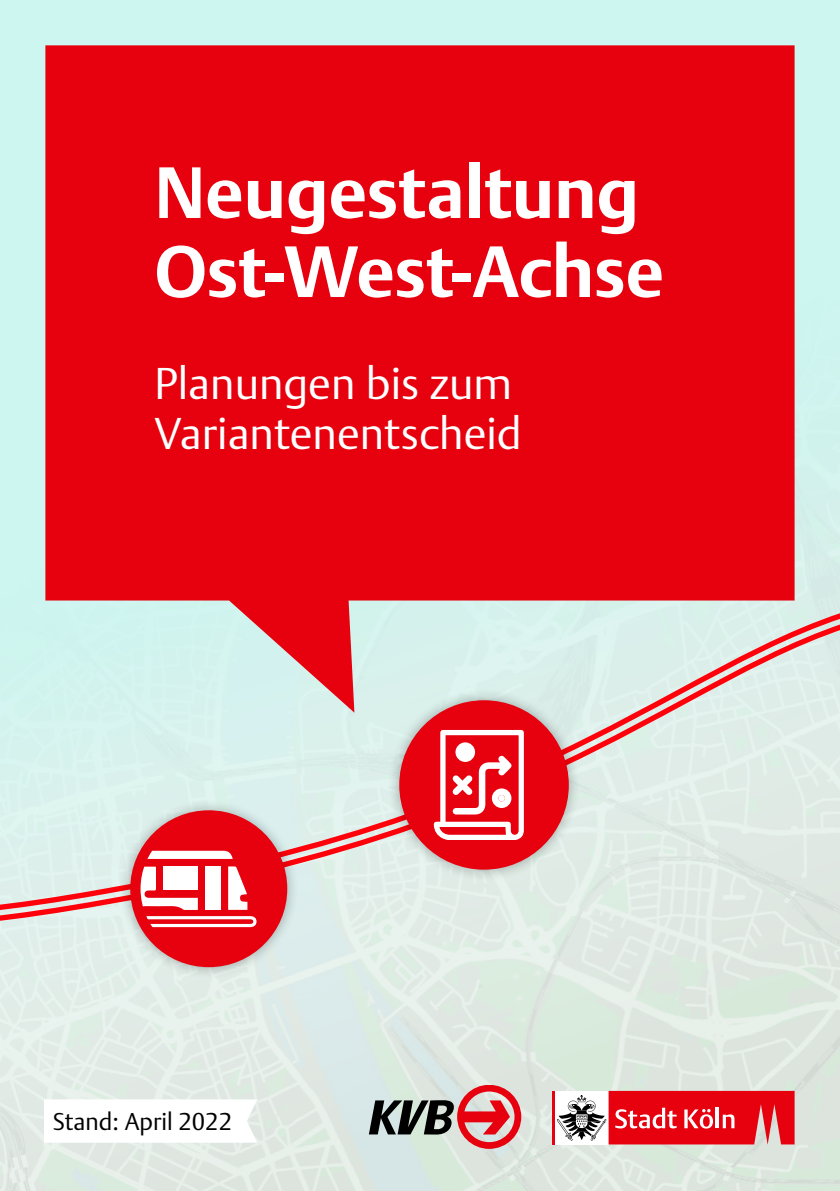
<style>
.page{position:relative;width:840px;height:1191px;background:#fff}
.page>*{position:absolute;margin:0;border:0;box-sizing:border-box;transform-origin:0 0}
.t1{font:700 71.6px/79px "DTL Argo TOT";color:#fff}
.t2{font:300 44px/49.4px "DTL Argo TOT";color:#fff}
.t3{font:300 24px "DTL Argo TOT";color:#000}
</style>
<div class="page">
<img style="left:0;top:0;width:839px;height:1191px">
<div style="left:45px;top:45px;width:749px;height:525px;background:#e7000e"></div>
<svg style="left:44px;top:1099px;width:213px;height:43px"></svg>
<div style="left:554px;top:1090px;width:54px;height:54px;background:#fff"></div>
<hr style="left:551px;top:1090px;width:3px;height:54px;background:#e7000e">
<svg style="left:556px;top:1090px;width:238px;height:54px"></svg>
<svg style="left:0;top:570px;width:839px;height:372px;background:#ddcfcc"></svg>
<div style="left:118px;top:798px;width:181px;height:181px;background:#000;opacity:.3"></div>
<div style="left:135px;top:815px;width:147px;height:147px;background:#e7000e;border-radius:50%"></div>
<svg style="left:135px;top:816px;width:123px;height:112px"></svg>
<div style="left:130px;top:810px;width:157px;height:157px;border:10px solid #e7000e;border-radius:50%"></div>
<div style="left:387px;top:688px;width:194px;height:194px;background:#000;opacity:.3"></div>
<div style="left:399px;top:700px;width:169px;height:169px;background:#e7000e;border-radius:50%"></div>
<svg style="left:433px;top:730px;width:91px;height:110px"></svg>
<div style="left:460px;top:748px;width:9px;height:9px;background:#fff;border-radius:50%"></div>
<svg style="left:368px;top:1085px;width:153px;height:63px;background:#b58e8d"></svg>
<h1 class="t1" style="left:154px;top:154px;width:510px">Neugestaltung<br>Ost-West-Achse</h1>
<p class="t2" style="left:154px;top:359px;width:368px">Planungen bis zum<br>Variantenentscheid</p>
<p class="t3" style="left:53px;top:1107px;width:180px">Stand: April 2022</p>
</div>
